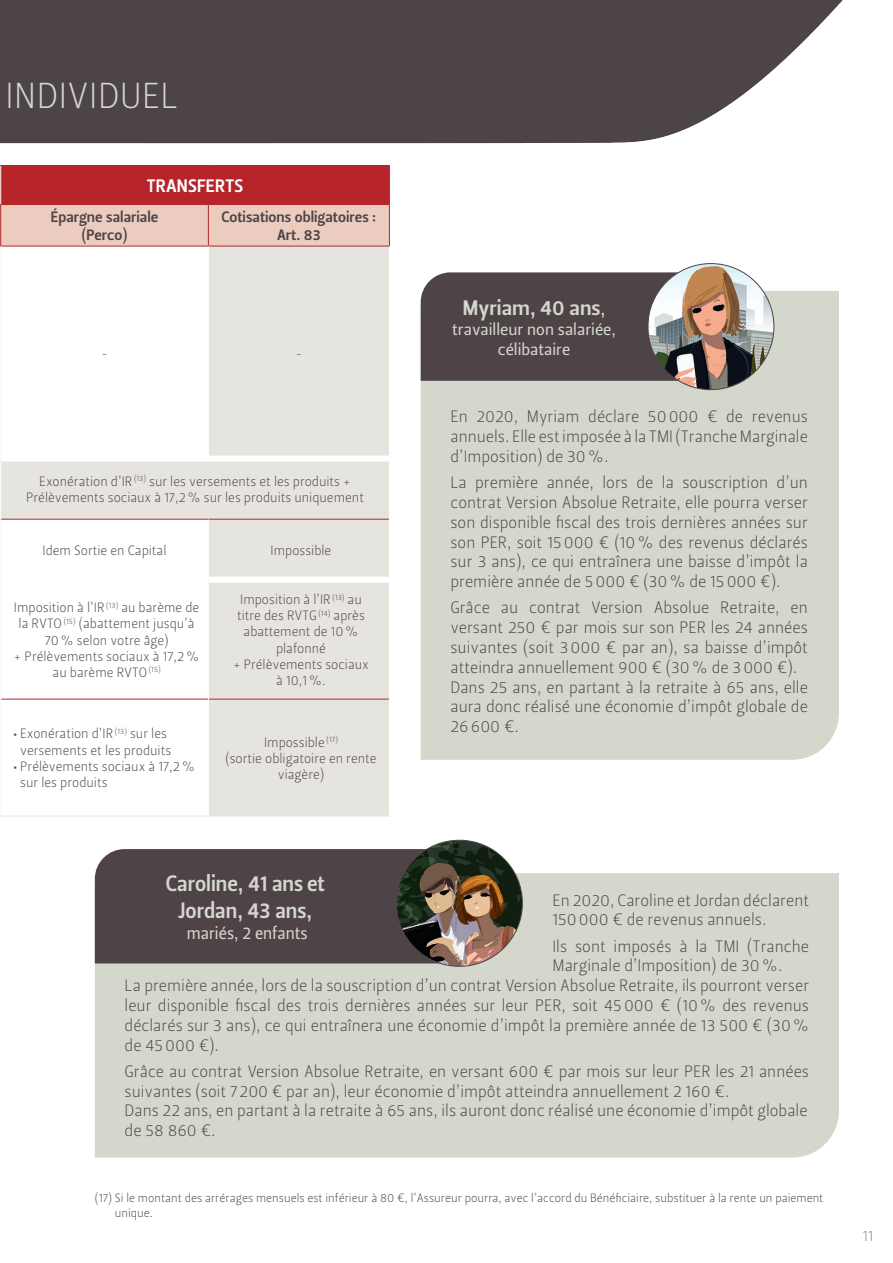
<style>
.page{position:relative;width:893px;height:1263px;background:#fff}
.page>*{position:absolute;margin:0;border:0;box-sizing:border-box;transform-origin:0 0}
.t1{font:36px "Leitura Sans Grot 1";letter-spacing:.015em;color:#d4d7cc}
.t2{font:22.2px/26.5px "Leitura Sans Grot 3";color:#d4d7cc;text-align:center;scale:.95 1}
.t3{font:21px "Leitura Sans Grot 3";color:#d4d7cc}
.t4{font:18px "Leitura Sans Grot 3";letter-spacing:.015em;color:#fff}
.t5{font:17.4px "Leitura Sans Grot 2";color:#d4d7cc;scale:.95 1}
.t6{font:16.5px/19.8px "Leitura Sans Grot 1";color:#4e4447}
.t7{font:16.5px/19.8px "Leitura Sans Grot 2";color:#d4d7cc;text-align:center}
.t8{font:15px/18px "Leitura Sans Grot 3";color:#4e4447;text-align:center}
.t9{font:15px "Leitura Sans Grot 1";color:#808285}
.t10{font:13.5px/16.2px "Leitura Sans Grot 1";color:#4e4447;text-align:center}
.t11{font:12px/14.4px "Leitura Sans Grot 1";color:#4e4447}
.s1{font-size:16.5px}
</style>
<div class="page">
<svg style="left:1px;top:247px;width:388px;height:569px;fill:#e6e4df"></svg>
<hr style="left:1px;top:519px;width:207px;height:1px;background:#b72429">
<hr style="left:208px;top:519px;width:181px;height:1px;background:#b72429">
<hr style="left:1px;top:699px;width:207px;height:1px;background:#b72429">
<hr style="left:209px;top:699px;width:180px;height:1px;background:#b72429">
<hr style="left:389px;top:166px;width:1px;height:38px;background:#b72429">
<svg style="left:0;top:174px;width:389px;height:73px;background:#d5837d"></svg>
<hr style="left:1px;top:204px;width:207px;height:1px;background:#b72429">
<hr style="left:208px;top:204px;width:182px;height:1px;background:#b72429">
<hr style="left:0;top:166px;width:1px;height:38px;background:#fff">
<div style="left:1px;top:456px;width:207px;height:6px;background:#fff"></div>
<div style="left:208px;top:456px;width:181px;height:6px;background:#fff"></div>
<hr style="left:0;top:246px;width:1px;height:213px;background:#fff">
<hr style="left:208px;top:246px;width:1px;height:210px;background:#fff">
<hr style="left:208px;top:520px;width:1px;height:57px;background:#fff">
<hr style="left:208px;top:583px;width:1px;height:116px;background:#fff">
<hr style="left:208px;top:699px;width:1px;height:117px;background:#fff">
<hr style="left:389px;top:205px;width:1px;height:41px;background:#b72429">
<div style="left:1px;top:577px;width:207px;height:6px;background:#fff"></div>
<div style="left:208px;top:577px;width:181px;height:6px;background:#fff"></div>
<hr style="left:1px;top:816px;width:207px;height:1px;background:#e6e4df">
<hr style="left:208px;top:816px;width:182px;height:1px;background:#e6e4df">
<img style="left:0;top:0;width:843px;height:174px">
<div style="left:95px;top:873px;width:744px;height:284px;background:#d4d7cc"></div>
<div style="left:95px;top:849px;width:343px;height:114px;background:#4e4447"></div>
<img style="left:396px;top:840px;width:126px;height:126px;border-radius:63px">
<div style="left:421px;top:291px;width:418px;height:469px;background:#d4d7cc"></div>
<div style="left:421px;top:272px;width:258px;height:109px;background:#4e4447"></div>
<img style="left:648px;top:264px;width:126px;height:126px;border-radius:63px">
<h1 class="t1" style="left:5px;top:71px;width:174px">INDIVIDUEL</h1>
<p class="t4" style="left:147px;top:174px;width:98px">TRANSFERTS</p>
<p class="t8" style="left:51px;top:208px;width:109px">Épargne salariale (Perco)</p>
<p class="t8" style="left:221px;top:208px;width:156px">Cotisations obligatoires :<br>Art. 83</p>
<p class="t10" style="left:101px;top:345px;width:8px">-</p>
<p class="t10" style="left:296px;top:345px;width:8px">-</p>
<p class="t10" style="left:26px;top:473px;width:339px">Exonération d’IR <sup>(13)</sup> sur les versements et les produits +<br>Prélèvements sociaux à 17,2% sur les produits uniquement</p>
<p class="t10" style="left:43px;top:542px;width:125px">Idem Sortie en Capital</p>
<p class="t10" style="left:271px;top:542px;width:62px">Impossible</p>
<p class="t10" style="left:14px;top:599px;width:187px">Imposition à l’IR <sup>(13)</sup> au barème de la RVTO <sup>(15)</sup> (abattement jusqu’à<br>70% selon votre âge)<br>+ Prélèvements sociaux à 17,2% au barème RVTO <sup>(15)</sup></p>
<p class="t10" style="left:233px;top:591px;width:137px">Imposition à l’IR <sup>(13)</sup> au titre des RVTG <sup>(14)</sup> après abattement de 10% plafonné<br>+ Prélèvements sociaux à 10,1%.</p>
<p class="t10" style="left:13px;top:726px;width:159px">• Exonération d’IR <sup>(13)</sup> sur les versements et les produits</p>
<p class="t10" style="left:20px;top:758px;width:176px;text-align:left;text-indent:-7px">• Prélèvements sociaux à 17,2% sur les produits</p>
<p class="t10" style="left:225px;top:734px;width:153px">Impossible <sup>(17)<br></sup>(sortie obligatoire en rente viagère)</p>
<p class="t3" style="left:463px;top:293px;width:144px">Myriam, 40 ans<span class="s1">,</span></p>
<p class="t7" style="left:452px;top:319px;width:165px">travailleur non salariée, célibataire</p>
<p class="t6" style="left:450px;top:407px;width:359px;text-align:justify">En 2020, Myriam déclare 50000 € de revenus annuels. Elle est imposée à la TMI (Tranche Marginale d’Imposition) de 30%.</p>
<p class="t6" style="left:450px;top:473px;width:359px;text-align:justify">La première année, lors de la souscription d’un contrat Version Absolue Retraite, elle pourra verser son disponible fiscal des trois dernières années sur son PER, soit 15000 € (10% des revenus déclarés sur 3 ans), ce qui entraînera une baisse d’impôt la première année de 5000 € (30% de 15000 €).</p>
<p class="t6" style="left:450px;top:598px;width:359px">Grâce au contrat Version Absolue Retraite, en versant 250 € par mois sur son PER les 24 années suivantes (soit 3000 € par an), sa baisse d’impôt atteindra annuellement 900 € (30% de 3000 €).<br>Dans 25 ans, en partant à la retraite à 65 ans, elle aura donc réalisé une économie d’impôt globale de 26600 €.</p>
<h2 class="t2" style="left:166px;top:870px;width:169px">Caroline, 41 ans et<br>Jordan, 43 ans,</h2>
<p class="t5" style="left:187px;top:921px;width:129px">mariés, 2 enfants</p>
<p class="t6" style="left:552px;top:890px;width:258px">En 2020, Caroline et Jordan déclarent<br>150000 € de revenus annuels.</p>
<p class="t6" style="left:552px;top:936px;width:258px">Ils sont imposés à la TMI (Tranche</p>
<p class="t6" style="left:552px;top:956px;width:231px">Marginale d’Imposition) de 30%.</p>
<p class="t6" style="left:125px;top:976px;width:686px">La première année, lors de la souscription d’un contrat Version Absolue Retraite, ils pourront verser</p>
<p class="t6" style="left:125px;top:995px;width:686px">leur disponible fiscal des trois dernières années sur leur PER, soit 45000 € (10% des revenus</p>
<p class="t6" style="left:125px;top:1015px;width:686px">déclarés sur 3 ans), ce qui entraînera une économie d’impôt la première année de 13 500 € (30%</p>
<p class="t6" style="left:125px;top:1035px;width:96px">de 45000 €).</p>
<p class="t6" style="left:125px;top:1061px;width:686px">Grâce au contrat Version Absolue Retraite, en versant 600 € par mois sur leur PER les 21 années suivantes (soit 7200 € par an), leur économie d’impôt atteindra annuellement 2 160 €.<br>Dans 22 ans, en partant à la retraite à 65 ans, ils auront donc réalisé une économie d’impôt globale de 58 860 €.</p>
<p class="t11" style="left:115px;top:1191px;width:710px;text-indent:-20px">(17) Si le montant des arrérages mensuels est inférieur à 80 €, l’Assureur pourra, avec l’accord du Bénéficiaire, substituer à la rente un paiement unique.</p>
<p class="t9" style="left:863px;top:1225px;width:12px">11</p>
</div>
